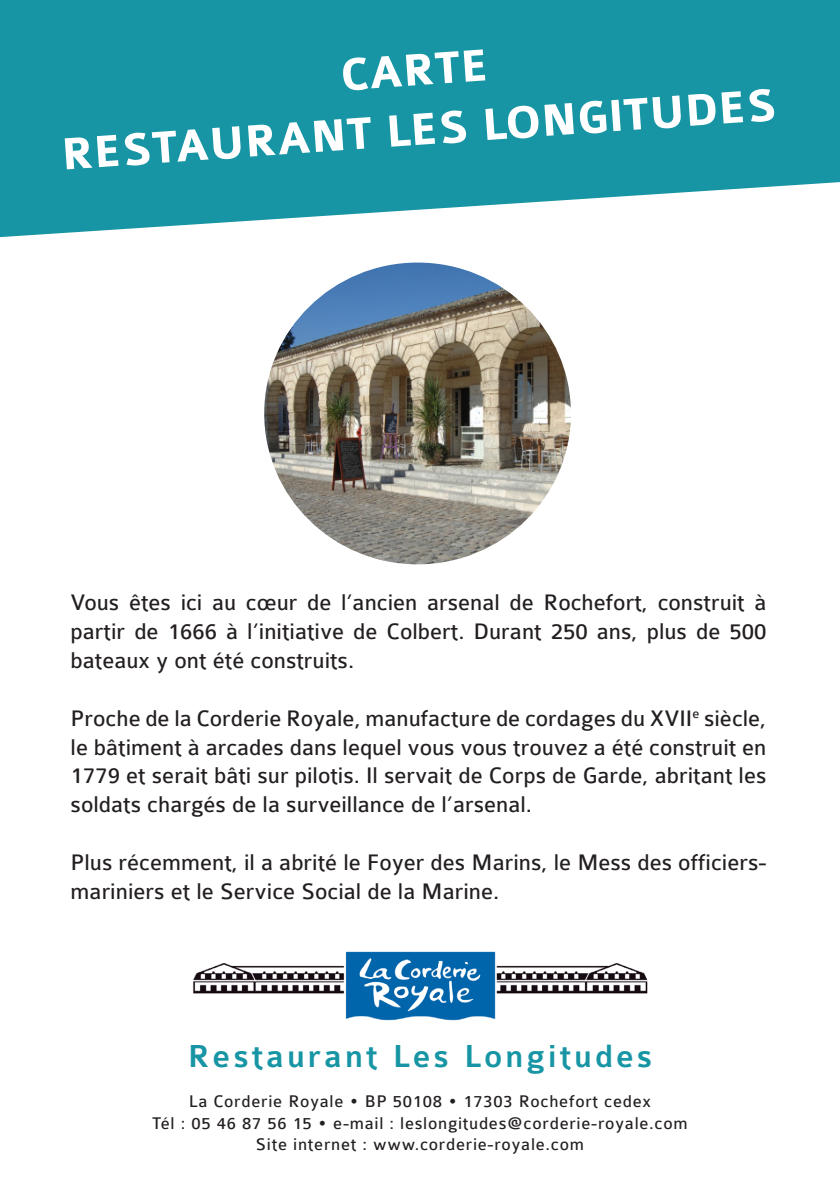
<style>
.page{position:relative;width:840px;height:1191px;background:#fff}
.page>*{position:absolute;margin:0;border:0;box-sizing:border-box;transform-origin:0 0}
.t1{font:700 48px "Colaborate";color:#fff}
.t2{font:500 34px "Colaborate";letter-spacing:.09em;color:#1795a4}
.t3{font:24px/28.8px "Colaborate";color:#231f20;text-align:justify}
.t4{font:18px "Colaborate";letter-spacing:.04em;color:#231f20}
</style>
<div class="page">
<img style="left:193px;top:951px;width:455px;height:70px">
<svg style="left:0;top:0;width:839px;height:237px;background:#31a1ae"></svg>
<img style="left:265px;top:263px;width:304px;height:300px">
<p class="t1" style="left:338px;top:50px;width:150px;rotate:-4deg">CARTE</p>
<p class="t1" style="left:60px;top:130px;width:718px;rotate:-4deg">RESTAURANT LES LONGITUDES</p>
<p class="t3" style="left:71px;top:589px;width:697px">Vous êtes ici au cœur de l’ancien arsenal de Rochefort, construit à partir de 1666 à l’initiative de Colbert. Durant 250 ans, plus de 500 bateaux y ont été construits.</p>
<p class="t3" style="left:71px;top:704px;width:697px">Proche de la Corderie Royale, manufacture de cordages du XVII<sup>e</sup> siècle, le bâtiment à arcades dans lequel vous vous trouvez a été construit en 1779 et serait bâti sur pilotis. Il servait de Corps de Garde, abritant les soldats chargés de la surveillance de l’arsenal.</p>
<p class="t3" style="left:71px;top:848px;width:697px">Plus récemment, il a abrité le Foyer des Marins, le Mess des officiers&shy;mariniers et le Service Social de la Marine.</p>
<p class="t2" style="left:187px;top:1039px;width:466px">Restaurant Les Longitudes</p>
<p class="t4" style="left:189px;top:1091px;width:463px">La Corderie Royale • BP 50108 • 17303 Rochefort cedex</p>
<p class="t4" style="left:152px;top:1113px;width:536px">Tél : 05 46 87 56 15 • e-mail : leslongitudes@corderie-royale.com</p>
<p class="t4" style="left:256px;top:1135px;width:329px">Site internet : www.corderie-royale.com</p>
</div>
